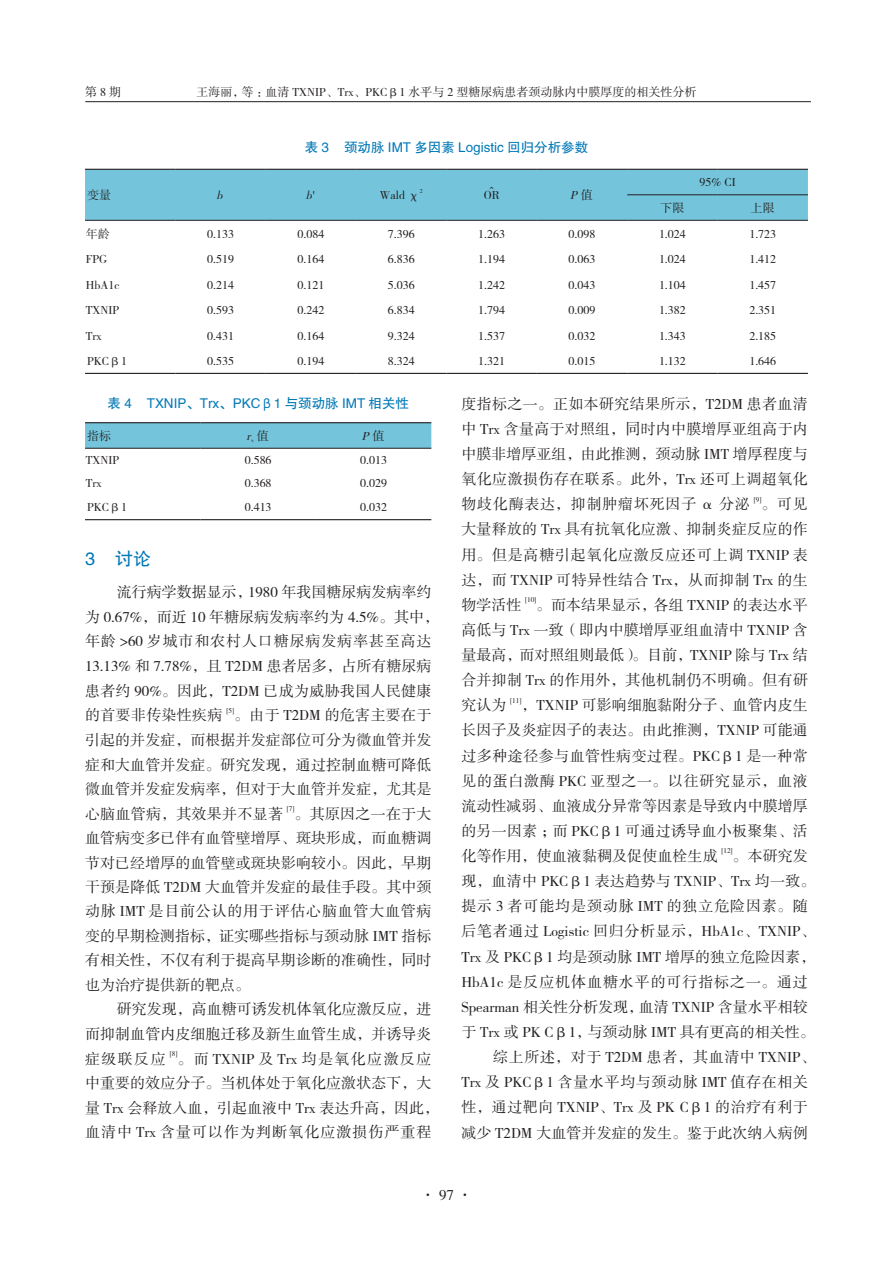
<style>
.page{position:relative;width:893px;height:1263px;background:#fff}
.page>*{position:absolute;margin:0;border:0;box-sizing:border-box;transform-origin:0 0}
._1标题{font:18px "FZHTK GBK1 0";color:#0078b6}
.全文段路样式{font:15px/25.2px "FZSSK GBK1 0";letter-spacing:.005em;color:#231f20;text-align:justify}
._4中文标题_1{font:13.5px "FZHTK GBK1 0";color:#0078b6}
.表格文本1{font:12px "FZSSK GBK1 0";color:#231f20}
.书眉{font:12px "FZSSK GBK1 0";color:#231f20}
.表格文本1-2{font:italic 12px "FZSSK GBK1 0";color:#231f20}
.全文段路样式-2{font:7.2px "FZSSK GBK1 0";color:#231f20}
.表格文本1-3{font:5.85px "FZSSK GBK1 0";color:#231f20}
.s1{font-style:normal}
.s2{color:#0078b6}
</style>
<div class="page">
<hr style="left:85px;top:101px;width:726px;height:1px;background:#231f20">
<div style="left:85px;top:170px;width:723px;height:50px;background:#74c5dc"></div>
<svg style="left:85px;top:372px;width:723px;height:1px"></svg>
<hr style="left:627px;top:194px;width:91px;height:1px;background:#231f20">
<hr style="left:718px;top:194px;width:90px;height:1px;background:#231f20">
<hr style="left:85px;top:169px;width:90px;height:1px;background:#231f20">
<hr style="left:175px;top:169px;width:91px;height:1px;background:#231f20">
<hr style="left:266px;top:169px;width:90px;height:1px;background:#231f20">
<hr style="left:356px;top:169px;width:90px;height:1px;background:#231f20">
<hr style="left:446px;top:169px;width:91px;height:1px;background:#231f20">
<hr style="left:537px;top:169px;width:90px;height:1px;background:#231f20">
<hr style="left:627px;top:169px;width:91px;height:1px;background:#231f20">
<hr style="left:718px;top:169px;width:90px;height:1px;background:#231f20">
<hr style="left:85px;top:220px;width:90px;height:1px;background:#231f20">
<hr style="left:175px;top:220px;width:91px;height:1px;background:#231f20">
<hr style="left:266px;top:220px;width:90px;height:1px;background:#231f20">
<hr style="left:356px;top:220px;width:90px;height:1px;background:#231f20">
<hr style="left:446px;top:220px;width:91px;height:1px;background:#231f20">
<hr style="left:537px;top:220px;width:90px;height:1px;background:#231f20">
<hr style="left:627px;top:220px;width:91px;height:1px;background:#231f20">
<hr style="left:718px;top:220px;width:90px;height:1px;background:#231f20">
<hr style="left:85px;top:373px;width:90px;height:1px;background:#231f20">
<hr style="left:175px;top:373px;width:91px;height:1px;background:#231f20">
<hr style="left:266px;top:373px;width:90px;height:1px;background:#231f20">
<hr style="left:356px;top:373px;width:90px;height:1px;background:#231f20">
<hr style="left:446px;top:373px;width:91px;height:1px;background:#231f20">
<hr style="left:537px;top:373px;width:90px;height:1px;background:#231f20">
<hr style="left:627px;top:373px;width:91px;height:1px;background:#231f20">
<hr style="left:718px;top:373px;width:90px;height:1px;background:#231f20">
<svg style="left:85px;top:423px;width:346px;height:25px;background:#72c1d7"></svg>
<hr style="left:85px;top:422px;width:115px;height:1px;background:#231f20">
<hr style="left:200px;top:422px;width:116px;height:1px;background:#231f20">
<hr style="left:316px;top:422px;width:115px;height:1px;background:#231f20">
<hr style="left:85px;top:448px;width:115px;height:1px;background:#231f20">
<hr style="left:200px;top:448px;width:116px;height:1px;background:#231f20">
<hr style="left:316px;top:448px;width:115px;height:1px;background:#231f20">
<hr style="left:85px;top:519px;width:115px;height:1px;background:#231f20">
<hr style="left:200px;top:519px;width:116px;height:1px;background:#231f20">
<hr style="left:316px;top:519px;width:115px;height:1px;background:#231f20">
<p class="书眉" style="left:85px;top:85px;width:37px">第8期</p>
<p class="书眉" style="left:196px;top:86px;width:502px">王海丽，等：血清 TXNIP、Trx、PKCβ1 水平与 2 型糖尿病患者颈动脉内中膜厚度的相关性分析</p>
<p class="_4中文标题_1" style="left:305px;top:140px;width:285px">表 3 颈动脉 IMT 多因素 Logistic 回归分析参数</p>
<p class="表格文本1" style="left:87px;top:189px;width:25px">变量</p>
<p class="表格文本1-2" style="left:217px;top:189px;width:11px">b</p>
<p class="表格文本1-2" style="left:306px;top:189px;width:11px">b<span class="s1">'</span></p>
<p class="表格文本1" style="left:380px;top:189px;width:42px">Wald χ</p>
<p class="表格文本1-3" style="left:420px;top:188px;width:4px">2</p>
<p class="表格文本1" style="left:484px;top:189px;width:17px">O<span class="s2">l</span><sup>^</sup>R</p>
<p class="表格文本1-2" style="left:570px;top:189px;width:24px">P<span class="s1">值</span></p>
<p class="表格文本1" style="left:699px;top:176px;width:38px">95% CI</p>
<p class="表格文本1" style="left:660px;top:202px;width:25px">下限</p>
<p class="表格文本1" style="left:751px;top:202px;width:25px">上限</p>
<p class="表格文本1" style="left:86px;top:227px;width:25px">年龄</p>
<p class="表格文本1" style="left:207px;top:227px;width:28px">0.133</p>
<p class="表格文本1" style="left:298px;top:227px;width:28px">0.084</p>
<p class="表格文本1" style="left:388px;top:227px;width:28px">7.396</p>
<p class="表格文本1" style="left:478px;top:227px;width:28px">1.263</p>
<p class="表格文本1" style="left:569px;top:227px;width:28px">0.098</p>
<p class="表格文本1" style="left:659px;top:227px;width:28px">1.024</p>
<p class="表格文本1" style="left:749px;top:227px;width:28px">1.723</p>
<p class="表格文本1" style="left:86px;top:253px;width:23px">FPG</p>
<p class="表格文本1" style="left:207px;top:253px;width:28px">0.519</p>
<p class="表格文本1" style="left:298px;top:253px;width:28px">0.164</p>
<p class="表格文本1" style="left:388px;top:253px;width:28px">6.836</p>
<p class="表格文本1" style="left:478px;top:253px;width:28px">1.194</p>
<p class="表格文本1" style="left:569px;top:253px;width:28px">0.063</p>
<p class="表格文本1" style="left:659px;top:253px;width:28px">1.024</p>
<p class="表格文本1" style="left:749px;top:253px;width:28px">1.412</p>
<p class="表格文本1" style="left:86px;top:278px;width:35px">HbA1c</p>
<p class="表格文本1" style="left:207px;top:278px;width:28px">0.214</p>
<p class="表格文本1" style="left:298px;top:278px;width:28px">0.121</p>
<p class="表格文本1" style="left:388px;top:278px;width:28px">5.036</p>
<p class="表格文本1" style="left:478px;top:278px;width:28px">1.242</p>
<p class="表格文本1" style="left:569px;top:278px;width:28px">0.043</p>
<p class="表格文本1" style="left:659px;top:278px;width:28px">1.104</p>
<p class="表格文本1" style="left:749px;top:278px;width:28px">1.457</p>
<p class="表格文本1" style="left:86px;top:304px;width:35px">TXNIP</p>
<p class="表格文本1" style="left:207px;top:304px;width:28px">0.593</p>
<p class="表格文本1" style="left:298px;top:304px;width:28px">0.242</p>
<p class="表格文本1" style="left:388px;top:304px;width:28px">6.834</p>
<p class="表格文本1" style="left:478px;top:304px;width:28px">1.794</p>
<p class="表格文本1" style="left:569px;top:304px;width:28px">0.009</p>
<p class="表格文本1" style="left:659px;top:304px;width:28px">1.382</p>
<p class="表格文本1" style="left:749px;top:304px;width:28px">2.351</p>
<p class="表格文本1" style="left:86px;top:329px;width:17px">Trx</p>
<p class="表格文本1" style="left:207px;top:329px;width:28px">0.431</p>
<p class="表格文本1" style="left:298px;top:329px;width:28px">0.164</p>
<p class="表格文本1" style="left:388px;top:329px;width:28px">9.324</p>
<p class="表格文本1" style="left:478px;top:329px;width:28px">1.537</p>
<p class="表格文本1" style="left:569px;top:329px;width:28px">0.032</p>
<p class="表格文本1" style="left:659px;top:329px;width:28px">1.343</p>
<p class="表格文本1" style="left:749px;top:329px;width:28px">2.185</p>
<p class="表格文本1" style="left:87px;top:355px;width:41px">PKCβ1</p>
<p class="表格文本1" style="left:207px;top:355px;width:28px">0.535</p>
<p class="表格文本1" style="left:298px;top:355px;width:28px">0.194</p>
<p class="表格文本1" style="left:388px;top:355px;width:28px">8.324</p>
<p class="表格文本1" style="left:478px;top:355px;width:28px">1.321</p>
<p class="表格文本1" style="left:569px;top:355px;width:28px">0.015</p>
<p class="表格文本1" style="left:659px;top:355px;width:28px">1.132</p>
<p class="表格文本1" style="left:749px;top:355px;width:28px">1.646</p>
<p class="_4中文标题_1" style="left:108px;top:395px;width:303px">表 4 TXNIP、Trx、PKCβ1 与颈动脉 IMT 相关性</p>
<p class="表格文本1" style="left:87px;top:430px;width:25px">指标</p>
<p class="表格文本1-2" style="left:247px;top:430px;width:24px">r<sub>s</sub> <span class="s1">值</span></p>
<p class="表格文本1-2" style="left:362px;top:430px;width:24px">P<span class="s1">值</span></p>
<p class="表格文本1" style="left:86px;top:454px;width:35px">TXNIP</p>
<p class="表格文本1" style="left:245px;top:454px;width:28px">0.586</p>
<p class="表格文本1" style="left:360px;top:454px;width:28px">0.013</p>
<p class="表格文本1" style="left:86px;top:477px;width:17px">Trx</p>
<p class="表格文本1" style="left:245px;top:477px;width:28px">0.368</p>
<p class="表格文本1" style="left:360px;top:477px;width:28px">0.029</p>
<p class="表格文本1" style="left:87px;top:501px;width:41px">PKCβ1</p>
<p class="表格文本1" style="left:245px;top:501px;width:28px">0.413</p>
<p class="表格文本1" style="left:360px;top:501px;width:28px">0.032</p>
<p class="_1标题" style="left:85px;top:549px;width:67px">3 讨论</p>
<p class="全文段路样式" style="left:85px;top:580px;width:356px;line-height:24.6px;text-align:left;text-indent:32px">流行病学数据显示，1980 年我国糖尿病发病率约为 0.67%，而近 10 年糖尿病发病率约为 4.5%。其中，年龄 &gt;60 岁城市和农村人口糖尿病发病率甚至高达<br>13.13% 和 7.78%，且 T2DM 患者居多，占所有糖尿病患者约 90%。因此，T2DM 已成为威胁我国人民健康的首要非传染性疾病</p>
<p class="全文段路样式-2" style="left:226px;top:706px;width:9px">[5]</p>
<p class="全文段路样式" style="left:85px;top:704px;width:348px;line-height:24.6px;text-indent:149px">。由于 T2DM 的危害主要在于引起的并发症，而根据并发症部位可分为微血管并发症和大血管并发症。研究发现，通过控制血糖可降低微血管并发症发病率，但对于大血管并发症，尤其是心脑血管病，其效果并不显著</p>
<p class="全文段路样式-2" style="left:287px;top:805px;width:9px">[7]</p>
<p class="全文段路样式" style="left:85px;top:802px;width:348px;line-height:24.5px;text-indent:209px">。其原因之一在于大血管病变多已伴有血管壁增厚、斑块形成，而血糖调节对已经增厚的血管壁或斑块影响较小。因此，早期干预是降低 T2DM 大血管并发症的最佳手段。其中颈动脉 IMT 是目前公认的用于评估心脑血管大血管病变的早期检测指标，证实哪些指标与颈动脉 IMT 指标有相关性，不仅有利于提高早期诊断的准确性，同时也为治疗提供新的靶点。</p>
<p class="全文段路样式" style="left:85px;top:997px;width:348px;text-indent:32px">研究发现，高血糖可诱发机体氧化应激反应，进而抑制血管内皮细胞迁移及新生血管生成，并诱导炎症级联反应</p>
<p class="全文段路样式-2" style="left:170px;top:1050px;width:9px">[8]</p>
<p class="全文段路样式" style="left:85px;top:1047px;width:356px;line-height:24.5px;text-align:left;text-indent:92px">。而 TXNIP 及 Trx 均是氧化应激反应中重要的效应分子。当机体处于氧化应激状态下，大量 Trx 会释放入血，引起血液中 Trx 表达升高，因此，血清中 Trx 含量可以作为判断氧化应激损伤严重程</p>
<p class="全文段路样式" style="left:461px;top:392px;width:348px">度指标之一。正如本研究结果所示，T2DM 患者血清中 Trx 含量高于对照组，同时内中膜增厚亚组高于内中膜非增厚亚组，由此推测，颈动脉 IMT 增厚程度与氧化应激损伤存在联系。此外，Trx 还可上调超氧化物歧化酶表达，抑制肿瘤坏死因子 α 分泌</p>
<p class="全文段路样式-2" style="left:754px;top:495px;width:9px">[9]</p>
<p class="全文段路样式" style="left:461px;top:492px;width:348px;text-indent:300px">。可见大量释放的 Trx 具有抗氧化应激、抑制炎症反应的作用。但是高糖引起氧化应激反应还可上调 TXNIP 表达，而 TXNIP 可特异性结合 Trx，从而抑制 Trx 的生物学活性</p>
<p class="全文段路样式-2" style="left:525px;top:596px;width:13px">[10]</p>
<p class="全文段路样式" style="left:461px;top:593px;width:348px;text-indent:75px">。而本结果显示，各组 TXNIP 的表达水平高低与 Trx 一致（即内中膜增厚亚组血清中 TXNIP 含量最高，而对照组则最低）。目前，TXNIP 除与 Trx 结合并抑制 Trx 的作用外，其他机制仍不明确。但有研究认为</p>
<p class="全文段路样式-2" style="left:510px;top:696px;width:13px">[11]</p>
<p class="全文段路样式" style="left:461px;top:693px;width:348px;text-indent:60px">，TXNIP 可影响细胞黏附分子、血管内皮生长因子及炎症因子的表达。由此推测，TXNIP 可能通过多种途径参与血管性病变过程。PKCβ1 是一种常见的蛋白激酶 PKC 亚型之一。以往研究显示，血液流动性减弱、血液成分异常等因素是导致内中膜增厚的另一因素；而 PKCβ1 可通过诱导血小板聚集、活化等作用，使血液黏稠及促使血栓生成</p>
<p class="全文段路样式-2" style="left:721px;top:847px;width:13px">[12]</p>
<p class="全文段路样式" style="left:461px;top:844px;width:356px;text-align:left;text-indent:271px">。本研究发现，血清中 PKCβ1 表达趋势与 TXNIP、Trx 均一致。提示 3 者可能均是颈动脉 IMT 的独立危险因素。随后笔者通过 Logistic 回归分析显示，HbA1c、TXNIP、<br>Trx 及 PKCβ1 均是颈动脉 IMT 增厚的独立危险因素，<br>HbA1c 是反应机体血糖水平的可行指标之一。通过<br>Spearman 相关性分析发现，血清 TXNIP 含量水平相较于 Trx 或 PK Cβ1，与颈动脉 IMT 具有更高的相关性。</p>
<p class="全文段路样式" style="left:461px;top:1045px;width:356px;text-align:left;text-indent:32px">综上所述，对于 T2DM 患者，其血清中 TXNIP、<br>Trx 及 PKCβ1 含量水平均与颈动脉 IMT 值存在相关性，通过靶向 TXNIP、Trx 及 PK Cβ1 的治疗有利于减少 T2DM 大血管并发症的发生。鉴于此次纳入病例</p>
<p class="全文段路样式" style="left:420px;top:1183px;width:54px">· 97 ·</p>
</div>
